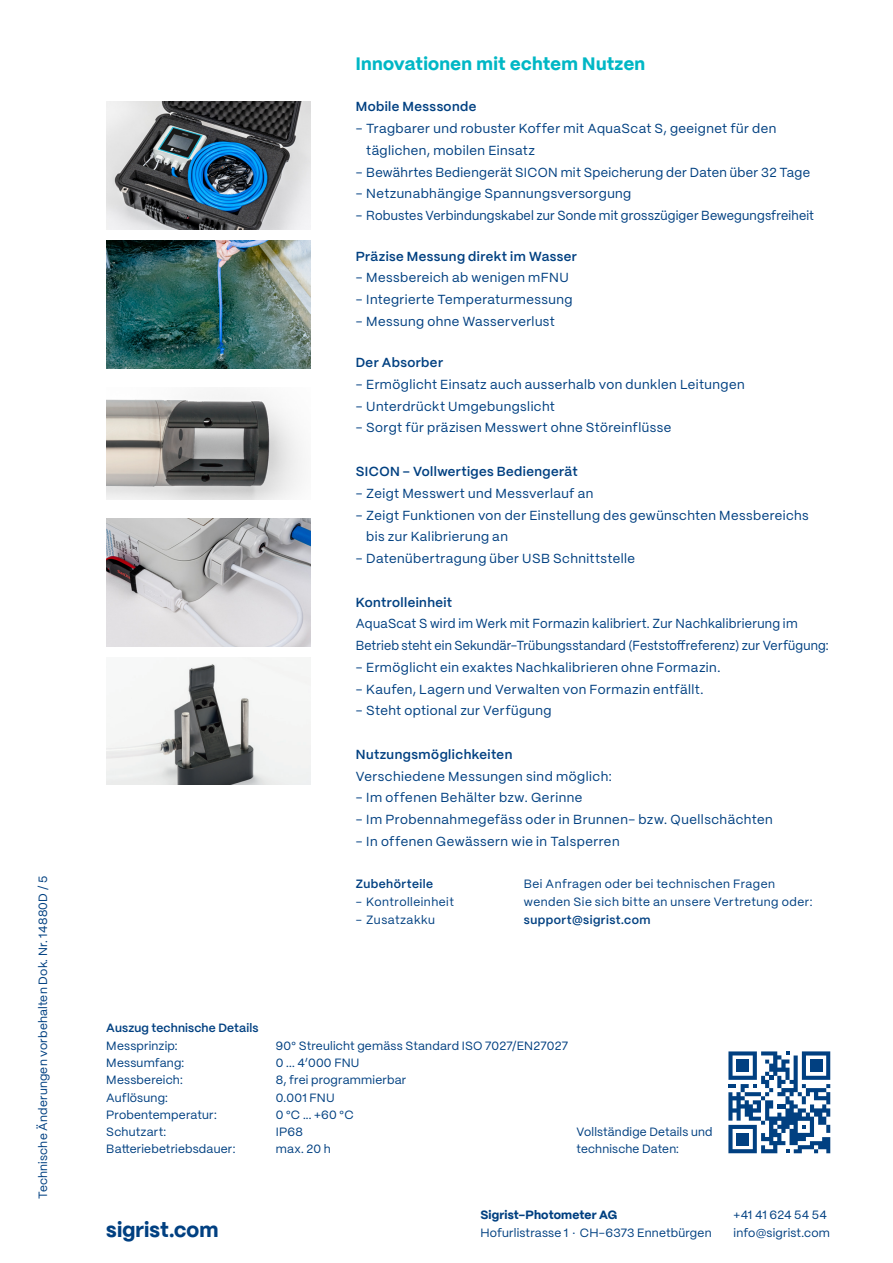
<style>
.page{position:relative;width:893px;height:1263px;background:#fff}
.page>*{position:absolute;margin:0;border:0;box-sizing:border-box;transform-origin:0 0}
.t1{font:800 21px "PP Mori";letter-spacing:.01em;color:#014081}
.t2{font:800 18px "PP Mori";letter-spacing:.02em;color:#00b7c5}
.Grundtext_Aufzählung{font:13.2px/21.8px "PP Mori";letter-spacing:.03em;color:#014081}
.Grundtext_Aufzählung-2{font:13.2px/21.8px "PP Mori";letter-spacing:.03em;color:#014081;scale:.96 1}
.Grundtext_Aufzählung-3{font:600 13.2px "PP Mori";letter-spacing:.03em;color:#014081}
.Grundtext_Aufzählung-4{font:12px/17.7px "PP Mori";letter-spacing:.015em;color:#014081}
.Grundtext_Aufzählung-5{font:12px/18px "PP Mori";letter-spacing:.04em;color:#014081}
.Grundtext_Aufzählung-6{font:600 12px "PP Mori";letter-spacing:.015em;color:#014081}
.t3{font:800 12px "PP Mori";letter-spacing:.01em;color:#014081}
.Grundtext_Aufzählung-7{font:600 12px "PP Mori";letter-spacing:.04em;color:#014081}
.s1{font-weight:600}
</style>
<div class="page">
<img style="left:106px;top:102px;width:204px;height:128px">
<img style="left:106px;top:241px;width:204px;height:127px">
<img style="left:106px;top:657px;width:204px;height:128px">
<img style="left:106px;top:518px;width:204px;height:128px">
<img style="left:106px;top:391px;width:197px;height:109px">
<svg style="left:728px;top:1051px;width:102px;height:102px"></svg>
<div style="left:810px;top:1059px;width:12px;height:13px;background:#014081"></div>
<div style="left:737px;top:1133px;width:12px;height:12px;background:#014081"></div>
<div style="left:737px;top:1059px;width:12px;height:13px;background:#014081"></div>
<p class="t2" style="left:356px;top:48px;width:291px">Innovationen mit echtem Nutzen</p>
<p class="Grundtext_Aufzählung-3" style="left:356px;top:95px;width:122px">Mobile Messsonde</p>
<p class="Grundtext_Aufzählung" style="left:366px;top:117px;width:412px;text-indent:-10px">- Tragbarer und robuster Koffer mit AquaScat S, geeignet für den täglichen, mobilen Einsatz</p>
<p class="Grundtext_Aufzählung" style="left:356px;top:160px;width:456px">- Bewährtes Bediengerät SICON mit Speicherung der Daten über 32 Tage</p>
<p class="Grundtext_Aufzählung" style="left:356px;top:182px;width:277px">- Netzunabhängige Spannungsversorgung</p>
<p class="Grundtext_Aufzählung-2" style="left:356px;top:204px;width:479px">- Robustes Verbindungskabel zur Sonde mit grosszügiger Bewegungsfreiheit</p>
<p class="Grundtext_Aufzählung-3" style="left:356px;top:245px;width:223px">Präzise Messung direkt im Wasser</p>
<p class="Grundtext_Aufzählung" style="left:356px;top:266px;width:215px">- Messbereich ab wenigen mFNU</p>
<p class="Grundtext_Aufzählung" style="left:356px;top:288px;width:218px">- Integrierte Temperaturmessung</p>
<p class="Grundtext_Aufzählung" style="left:356px;top:310px;width:201px">- Messung ohne Wasserverlust</p>
<p class="Grundtext_Aufzählung-3" style="left:356px;top:351px;width:89px">Der Absorber</p>
<p class="Grundtext_Aufzählung" style="left:356px;top:373px;width:390px">- Ermöglicht Einsatz auch ausserhalb von dunklen Leitungen</p>
<p class="Grundtext_Aufzählung" style="left:356px;top:394px;width:201px">- Unterdrückt Umgebungslicht</p>
<p class="Grundtext_Aufzählung" style="left:356px;top:416px;width:317px">- Sorgt für präzisen Messwert ohne Störeinflüsse</p>
<p class="Grundtext_Aufzählung-3" style="left:356px;top:460px;width:223px">SICON – Vollwertiges Bediengerät</p>
<p class="Grundtext_Aufzählung" style="left:356px;top:481px;width:239px">- Zeigt Messwert und Messverlauf an</p>
<p class="Grundtext_Aufzählung" style="left:366px;top:503px;width:444px;text-indent:-10px">- Zeigt Funktionen von der Einstellung des gewünschten Messbereichs bis zur Kalibrierung an</p>
<p class="Grundtext_Aufzählung" style="left:356px;top:547px;width:281px">- Datenübertragung über USB Schnittstelle</p>
<p class="Grundtext_Aufzählung-3" style="left:356px;top:590px;width:98px">Kontrolleinheit</p>
<p class="Grundtext_Aufzählung-2" style="left:356px;top:612px;width:494px">AquaScat S wird im Werk mit Formazin kalibriert. Zur Nachkalibrierung im<br>Betrieb steht ein Sekundär-Trübungsstandard (Feststoffreferenz) zur Verfügung:</p>
<p class="Grundtext_Aufzählung" style="left:356px;top:655px;width:366px">- Ermöglicht ein exaktes Nachkalibrieren ohne Formazin.</p>
<p class="Grundtext_Aufzählung" style="left:356px;top:677px;width:349px">- Kaufen, Lagern und Verwalten von Formazin entfällt.</p>
<p class="Grundtext_Aufzählung" style="left:356px;top:699px;width:197px">- Steht optional zur Verfügung</p>
<p class="Grundtext_Aufzählung-3" style="left:356px;top:743px;width:158px">Nutzungsmöglichkeiten</p>
<p class="Grundtext_Aufzählung" style="left:356px;top:764px;width:257px">Verschiedene Messungen sind möglich:</p>
<p class="Grundtext_Aufzählung" style="left:356px;top:786px;width:228px">- Im offenen Behälter bzw. Gerinne</p>
<p class="Grundtext_Aufzählung" style="left:356px;top:808px;width:418px">- Im Probennahmegefäss oder in Brunnen- bzw. Quellschächten</p>
<p class="Grundtext_Aufzählung" style="left:356px;top:829px;width:265px">- In offenen Gewässern wie in Talsperren</p>
<p class="Grundtext_Aufzählung-4" style="left:34px;top:1199px;width:325px;rotate:-90deg">Technische Änderungen vorbehalten Dok. Nr. 14880D / 5</p>
<p class="Grundtext_Aufzählung-7" style="left:356px;top:873px;width:79px">Zubehörteile</p>
<p class="Grundtext_Aufzählung-5" style="left:524px;top:874px;width:290px">Bei Anfragen oder bei technischen Fragen wenden Sie sich bitte an unsere Vertretung oder: <span class="s1">support@sigrist.com</span></p>
<p class="Grundtext_Aufzählung-5" style="left:356px;top:892px;width:100px">- Kontrolleinheit</p>
<p class="Grundtext_Aufzählung-5" style="left:356px;top:910px;width:81px">- Zusatzakku</p>
<p class="Grundtext_Aufzählung-6" style="left:106px;top:1018px;width:154px">Auszug technische Details</p>
<p class="Grundtext_Aufzählung-4" style="left:106px;top:1036px;width:73px">Messprinzip:</p>
<p class="Grundtext_Aufzählung-4" style="left:276px;top:1036px;width:294px">90° Streulicht gemäss Standard ISO 7027/EN27027</p>
<p class="Grundtext_Aufzählung-4" style="left:106px;top:1053px;width:79px">Messumfang:</p>
<p class="Grundtext_Aufzählung-4" style="left:276px;top:1053px;width:85px">0 ... 4’000 FNU</p>
<p class="Grundtext_Aufzählung-4" style="left:106px;top:1070px;width:78px">Messbereich:</p>
<p class="Grundtext_Aufzählung-4" style="left:276px;top:1070px;width:132px">8, frei programmierbar</p>
<p class="Grundtext_Aufzählung-4" style="left:106px;top:1088px;width:63px">Auflösung:</p>
<p class="Grundtext_Aufzählung-4" style="left:276px;top:1088px;width:60px">0.001 FNU</p>
<p class="Grundtext_Aufzählung-4" style="left:106px;top:1105px;width:112px">Probentemperatur:</p>
<p class="Grundtext_Aufzählung-4" style="left:276px;top:1105px;width:79px">0 °C ... +60 °C</p>
<p class="Grundtext_Aufzählung-4" style="left:106px;top:1122px;width:61px">Schutzart:</p>
<p class="Grundtext_Aufzählung-4" style="left:276px;top:1122px;width:29px">IP68</p>
<p class="Grundtext_Aufzählung-4" style="left:106px;top:1139px;width:131px">Batteriebetriebsdauer:</p>
<p class="Grundtext_Aufzählung-4" style="left:276px;top:1139px;width:57px">max. 20 h</p>
<p class="Grundtext_Aufzählung-4" style="left:577px;top:1122px;width:137px">Vollständige Details und technische Daten:</p>
<p class="t1" style="left:106px;top:1211px;width:114px">sigrist.com</p>
<p class="t3" style="left:480px;top:1204px;width:138px">Sigrist-Photometer AG</p>
<p class="Grundtext_Aufzählung-4" style="left:480px;top:1223px;width:233px">Hofurlistrasse 1 · CH-6373 Ennetbürgen</p>
<p class="Grundtext_Aufzählung-4" style="left:734px;top:1205px;width:95px">+41 41 624 54 54</p>
<p class="Grundtext_Aufzählung-4" style="left:734px;top:1223px;width:98px">info@sigrist.com</p>
</div>
